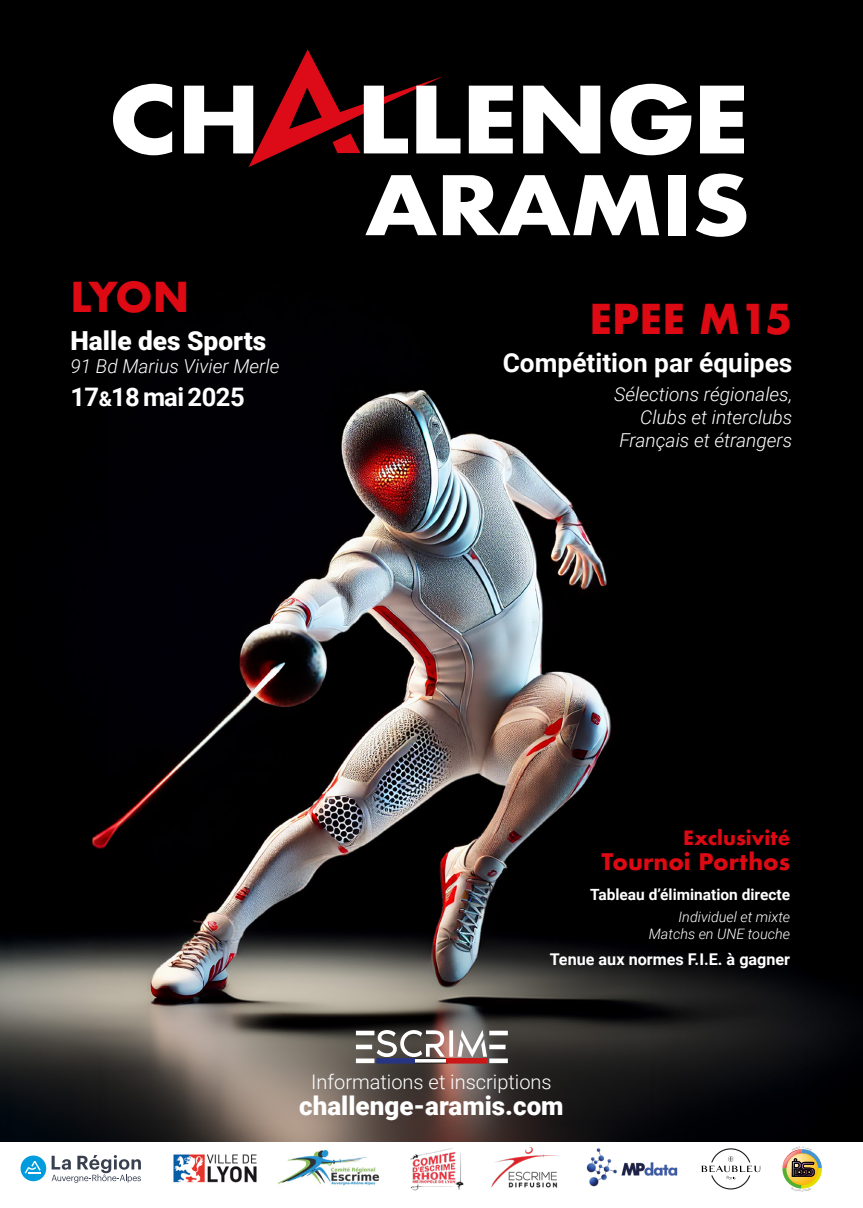
<style>
.page{position:relative;width:863px;height:1208px;background:#fff}
.page>*{position:absolute;margin:0;border:0;box-sizing:border-box;transform-origin:0 0}
.t1{font:700 89.8px "Futura";letter-spacing:-.025em;color:#fff;scale:1.14 1}
.t2{font:700 79.6px "Futura";letter-spacing:-.02em;color:#fff;scale:1.14 1}
.t3{font:700 40px "Futura";color:#dd0a14}
.t4{font:700 26.2px "Roboto";color:#fff}
.t5{font:900 26.2px "Roboto";color:#fff}
.t6{font:900 26px "Roboto";color:#fff}
.t7{font:700 25.6px "Roboto";letter-spacing:-.02em;color:#fff}
.t8{font:700 22.2px "Futura";color:#dd0a14}
.t9{font:300 20px "Roboto";color:#fff}
.t10{font:italic 300 19.2px/23px "Roboto";color:#fff;text-align:right}
.t11{font:700 19.2px "Futura";color:#dd0a14}
.t12{font:700 16.2px "Roboto";color:#fff}
.t13{font:700 15.4px "Roboto";color:#fff}
.t14{font:italic 300 14.4px/17.2px "Roboto";color:#fff;text-align:right}
.s1{font-size:20.4px}
</style>
<div class="page">
<img style="left:0;top:0;width:862px;height:1142px">
<svg style="left:248px;top:49px;width:195px;height:118px;background:#2d0204"></svg>
<svg style="left:356px;top:1029px;width:151px;height:34px"></svg>
<img style="left:586px;top:1148px;width:92px;height:39px">
<img style="left:491px;top:1147px;width:67px;height:41px">
<svg style="left:701px;top:1148px;width:59px;height:41px"></svg>
<img style="left:277px;top:1150px;width:103px;height:36px">
<img style="left:173px;top:1154px;width:84px;height:29px">
<svg style="left:52px;top:1155px;width:89px;height:27px"></svg>
<div style="left:21px;top:1155px;width:25px;height:26px;background:#009cdd;border-radius:50%"></div>
<svg style="left:25px;top:1161px;width:16px;height:12px"></svg>
<img style="left:408px;top:1141px;width:56px;height:50px">
<svg style="left:782px;top:1149px;width:39px;height:40px"></svg>
<h1 class="t1" style="left:108px;top:55px;width:564px">CH LLENGE</h1>
<h3 class="t3" style="left:70px;top:268px;width:120px">LYON</h3>
<h3 class="t5" style="left:70px;top:322px;width:197px">Halle des Sports</h3>
<p class="t10" style="left:70px;top:354px;width:210px">91 Bd Marius Vivier Merle</p>
<h3 class="t7" style="left:70px;top:379px;width:176px">17<span class="s1">&amp;</span>18mai2025</h3>
<h2 class="t2" style="left:364px;top:148px;width:340px">ARAMIS</h2>
<h3 class="t3" style="left:589px;top:290px;width:204px">EPEE M15</h3>
<h3 class="t4" style="left:502px;top:344px;width:291px">Compétition par équipes</h3>
<p class="t10" style="left:614px;top:382px;width:180px">Sélections régionales,<br>Clubs et interclubs<br>Français et étrangers</p>
<p class="t11" style="left:683px;top:824px;width:108px">Exclusivité</p>
<p class="t8" style="left:601px;top:845px;width:190px">Tournoi Porthos</p>
<p class="t13" style="left:590px;top:883px;width:201px">Tableau d’élimination directe</p>
<p class="t14" style="left:648px;top:907px;width:143px">Individuel et mixte<br>Matchs en UNE touche</p>
<p class="t12" style="left:549px;top:948px;width:242px">Tenue aux normes F.I.E. à gagner</p>
<p class="t9" style="left:311px;top:1068px;width:242px">Informations et inscriptions</p>
<h3 class="t6" style="left:299px;top:1088px;width:266px">challenge-aramis.com</h3>
</div>
